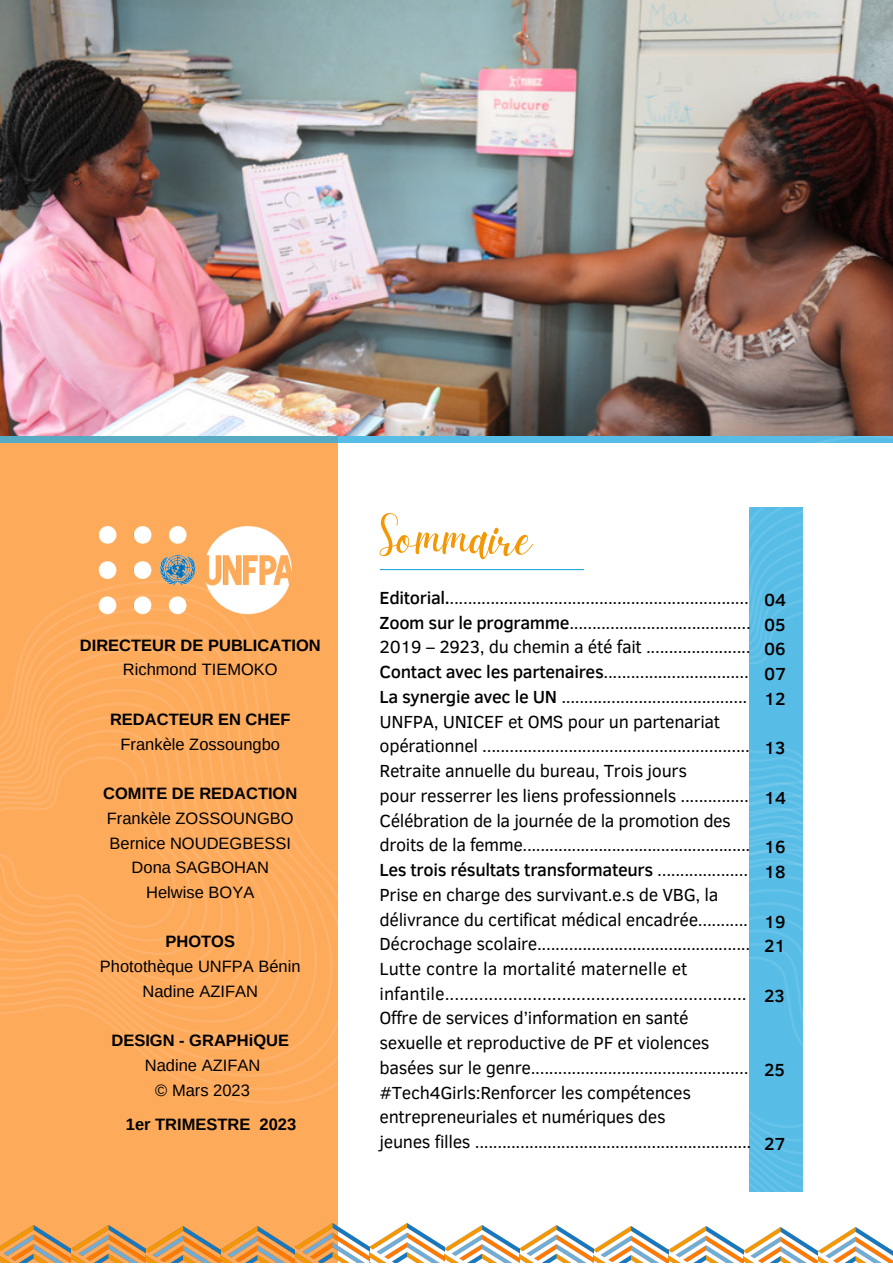
<style>
.page{position:relative;width:893px;height:1264px;background:#fff}
.page>*{position:absolute;margin:0;border:0;box-sizing:border-box;transform-origin:0 0}
.t1{font:54.75px "Daydream";color:#f39804}
.t2{font:18px/24.8px "Clear Sans";letter-spacing:-.02em;color:#000}
.t3{font:18px/24.8px "Clear Sans";color:#000}
.t4{font:500 18px "Clear Sans";letter-spacing:-.02em;color:#000}
.t5{font:16.5px "Arimo";color:#000}
.t6{font:700 16.5px "Arimo";color:#000}
.s1{font-weight:500}
.s2{font-weight:400}
</style>
<div class="page">
<div style="left:0;top:0;width:338px;height:1262px;background:#feaa5b"></div>
<img style="left:0;top:594px;width:338px;height:509px">
<img style="left:482px;top:435px;width:410px;height:345px">
<img style="left:749px;top:780px;width:54px;height:412px">
<img style="left:89px;top:526px;width:207px;height:97px">
<img style="left:0;top:0;width:892px;height:435px">
<hr style="left:380px;top:569px;width:203px;height:1px;background:#27aae1">
<img style="left:0;top:1225px;width:295px;height:37px">
<img style="left:295px;top:1223px;width:149px;height:39px">
<img style="left:444px;top:1225px;width:448px;height:37px">
<p class="t6" style="left:80px;top:635px;width:242px">DIRECTEUR DE PUBLICATION</p>
<p class="t5" style="left:123px;top:660px;width:156px">Richmond TIEMOKO</p>
<p class="t6" style="left:110px;top:710px;width:182px">REDACTEUR EN CHEF</p>
<p class="t5" style="left:121px;top:734px;width:161px">Frankèle Zossoungbo</p>
<p class="t6" style="left:103px;top:784px;width:196px">COMITE DE REDACTION</p>
<p class="t5" style="left:107px;top:808px;width:188px">Frankèle ZOSSOUNGBO</p>
<p class="t5" style="left:110px;top:833px;width:183px">Bernice NOUDEGBESSI</p>
<p class="t5" style="left:132px;top:858px;width:139px">Dona SAGBOHAN</p>
<p class="t5" style="left:146px;top:883px;width:110px">Helwise BOYA</p>
<p class="t6" style="left:165px;top:932px;width:71px">PHOTOS</p>
<p class="t5" style="left:100px;top:957px;width:202px">Photothèque UNFPA Bénin</p>
<p class="t5" style="left:142px;top:982px;width:117px">Nadine AZIFAN</p>
<p class="t6" style="left:111px;top:1031px;width:179px">DESIGN - GRAPHiQUE</p>
<p class="t5" style="left:145px;top:1056px;width:117px">Nadine AZIFAN</p>
<p class="t5" style="left:155px;top:1080px;width:96px">© Mars 2023</p>
<p class="t6" style="left:126px;top:1115px;width:172px">1er TRIMESTRE 2023</p>
<p class="t1" style="left:379px;top:506px;width:154px">Sommaire</p>
<p class="t2" style="left:379px;top:584px;width:371px"><span class="s1">Editorial.</span>..................................................................</p>
<p class="t2" style="left:379px;top:609px;width:373px"><span class="s1">Zoom sur le programme</span>........................................</p>
<p class="t2" style="left:379px;top:633px;width:372px">2019 – 2923, du chemin a été fait .......................</p>
<p class="t2" style="left:379px;top:658px;width:371px"><span class="s1">Contact avec les partenaires</span>................................</p>
<p class="t2" style="left:379px;top:683px;width:369px"><span class="s1">La synergie avec le UN</span> .........................................</p>
<p class="t2" style="left:379px;top:708px;width:372px">UNFPA, UNICEF et OMS pour un partenariat opérationnel ...........................................................</p>
<p class="t2" style="left:379px;top:757px;width:309px">Retraite annuelle du bureau, Trois jours</p>
<p class="t2" style="left:379px;top:782px;width:371px">pour resserrer les liens professionnels ...............</p>
<p class="t2" style="left:379px;top:807px;width:353px">Célébration de la journée de la promotion des</p>
<p class="t2" style="left:379px;top:831px;width:372px">droits de la femme...................................................</p>
<p class="t4" style="left:379px;top:856px;width:370px">Les trois résultats transformateurs <span class="s2">....................</span></p>
<p class="t2" style="left:379px;top:881px;width:370px">Prise en charge des survivant.e.s de VBG, la délivrance du certificat médical encadrée...........</p>
<p class="t2" style="left:379px;top:930px;width:372px">Décrochage scolaire...............................................</p>
<p class="t3" style="left:379px;top:955px;width:368px">Lutte contre la mortalité maternelle et infantile..............................................................</p>
<p class="t2" style="left:379px;top:1004px;width:310px">Offre de services d’information en santé</p>
<p class="t2" style="left:379px;top:1029px;width:331px">sexuelle et reproductive de PF et violences</p>
<p class="t2" style="left:379px;top:1054px;width:370px">basées sur le genre................................................</p>
<p class="t2" style="left:379px;top:1079px;width:313px">#Tech4Girls:Renforcer les compétences entrepreneuriales et numériques des</p>
<p class="t2" style="left:379px;top:1128px;width:373px">jeunes filles .............................................................</p>
<p class="t4" style="left:764px;top:586px;width:23px">04</p>
<p class="t4" style="left:764px;top:611px;width:23px">05</p>
<p class="t4" style="left:764px;top:636px;width:23px">06</p>
<p class="t4" style="left:764px;top:660px;width:23px">07</p>
<p class="t4" style="left:764px;top:685px;width:23px">12</p>
<p class="t4" style="left:764px;top:735px;width:23px">13</p>
<p class="t4" style="left:764px;top:784px;width:23px">14</p>
<p class="t4" style="left:764px;top:834px;width:23px">16</p>
<p class="t4" style="left:764px;top:858px;width:23px">18</p>
<p class="t4" style="left:764px;top:908px;width:23px">19</p>
<p class="t4" style="left:764px;top:933px;width:23px">21</p>
<p class="t4" style="left:764px;top:982px;width:22px">23</p>
<p class="t4" style="left:764px;top:1056px;width:22px">25</p>
<p class="t4" style="left:764px;top:1130px;width:23px">27</p>
</div>
